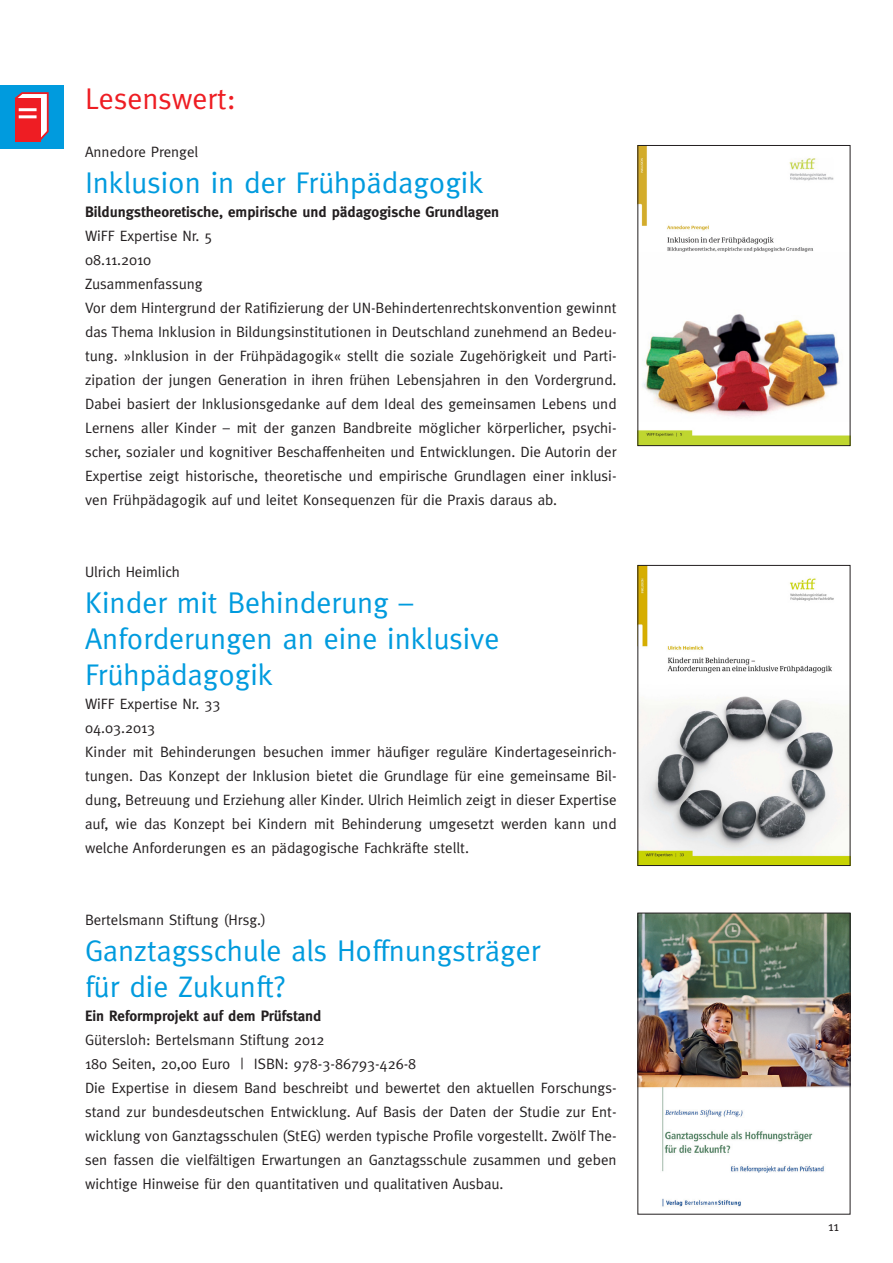
<style>
.page{position:relative;width:893px;height:1263px;background:#fff}
.page>*{position:absolute;margin:0;border:0;box-sizing:border-box;transform-origin:0 0}
.t1{font:30px/36px "Meta";color:#009bde}
.t2{font:30px "Meta";color:#ee1d23}
.t3{font:15px/24px "Meta";color:#231f20}
.t4{font:700 15px "Meta";color:#231f20}
.t5{font:13.5px "Meta";color:#231f20}
</style>
<div class="page">
<img style="left:640px;top:567px;width:208px;height:297px">
<div style="left:638px;top:565px;width:212px;height:301px;border:1px solid #231f20"></div>
<div style="left:0;top:85px;width:64px;height:64px;background:#009bde"></div>
<svg style="left:14px;top:92px;width:35px;height:50px"></svg>
<div style="left:15px;top:98px;width:25px;height:43px;background:#ee1d23"></div>
<hr style="left:19px;top:108px;width:18px;height:3px;background:#fff">
<hr style="left:19px;top:115px;width:18px;height:3px;background:#fff">
<img style="left:640px;top:147px;width:208px;height:297px">
<div style="left:638px;top:145px;width:212px;height:301px;border:1px solid #231f20"></div>
<img style="left:640px;top:915px;width:208px;height:292px">
<div style="left:638px;top:913px;width:212px;height:301px;border:1px solid #231f20"></div>
<h1 class="t2" style="left:85px;top:81px;width:152px">Lesenswert:</h1>
<p class="t3" style="left:85px;top:139px;width:115px">Annedore Prengel</p>
<h1 class="t1" style="left:85px;top:164px;width:400px">Inklusion in der Frühpädagogik</h1>
<p class="t4" style="left:85px;top:203px;width:416px">Bildungstheoretische, empirische und pädagogische Grundlagen</p>
<p class="t3" style="left:85px;top:223px;width:533px">WiFF Expertise Nr. 5<br>08.11.2010<br>Zusammenfassung<br>Vor dem Hintergrund der Ratifizierung der UN-Behindertenrechtskonvention gewinnt das Thema Inklusion in Bildungsinstitutionen in Deutschland zunehmend an Bedeu&shy;tung. »Inklusion in der Frühpädagogik« stellt die soziale Zugehörigkeit und Parti&shy;zipation der jungen Generation in ihren frühen Lebensjahren in den Vordergrund.<br>Dabei basiert der Inklusionsgedanke auf dem Ideal des gemeinsamen Lebens und Lernens aller Kinder – mit der ganzen Bandbreite möglicher körperlicher, psychi&shy;scher, sozialer und kognitiver Beschaffenheiten und Entwicklungen. Die Autorin der Expertise zeigt historische, theoretische und empirische Grundlagen einer inklusi&shy;ven Frühpädagogik auf und leitet Konsequenzen für die Praxis daraus ab.</p>
<p class="t3" style="left:85px;top:559px;width:96px">Ulrich Heimlich</p>
<h1 class="t1" style="left:85px;top:584px;width:416px">Kinder mit Behinderung –<br>Anforderungen an eine inklusive<br>Frühpädagogik</h1>
<p class="t3" style="left:85px;top:691px;width:533px">WiFF Expertise Nr. 33<br>04.03.2013<br>Kinder mit Behinderungen besuchen immer häufiger reguläre Kindertageseinrich&shy;tungen. Das Konzept der Inklusion bietet die Grundlage für eine gemeinsame Bil&shy;dung, Betreuung und Erziehung aller Kinder. Ulrich Heimlich zeigt in dieser Expertise auf, wie das Konzept bei Kindern mit Behinderung umgesetzt werden kann und welche Anforderungen es an pädagogische Fachkräfte stellt.</p>
<p class="t3" style="left:85px;top:907px;width:182px">Bertelsmann Stiftung (Hrsg.)</p>
<h1 class="t1" style="left:85px;top:932px;width:457px">Ganztagsschule als Hoffnungsträger für die Zukunft?</h1>
<p class="t4" style="left:85px;top:1007px;width:238px">Ein Reformprojekt auf dem Prüfstand</p>
<p class="t3" style="left:85px;top:1027px;width:533px">Gütersloh: Bertelsmann Stiftung 2012<br>180 Seiten, 20,00 Euro | ISBN: 978-3-86793-426-8<br>Die Expertise in diesem Band beschreibt und bewertet den aktuellen Forschungs&shy;stand zur bundesdeutschen Entwicklung. Auf Basis der Daten der Studie zur Ent&shy;wicklung von Ganztagsschulen (StEG) werden typische Profile vorgestellt. Zwölf The&shy;sen fassen die vielfältigen Erwartungen an Ganztagsschule zusammen und geben wichtige Hinweise für den quantitativen und qualitativen Ausbau.</p>
<p class="t5" style="left:828px;top:1219px;width:12px">11</p>
</div>
